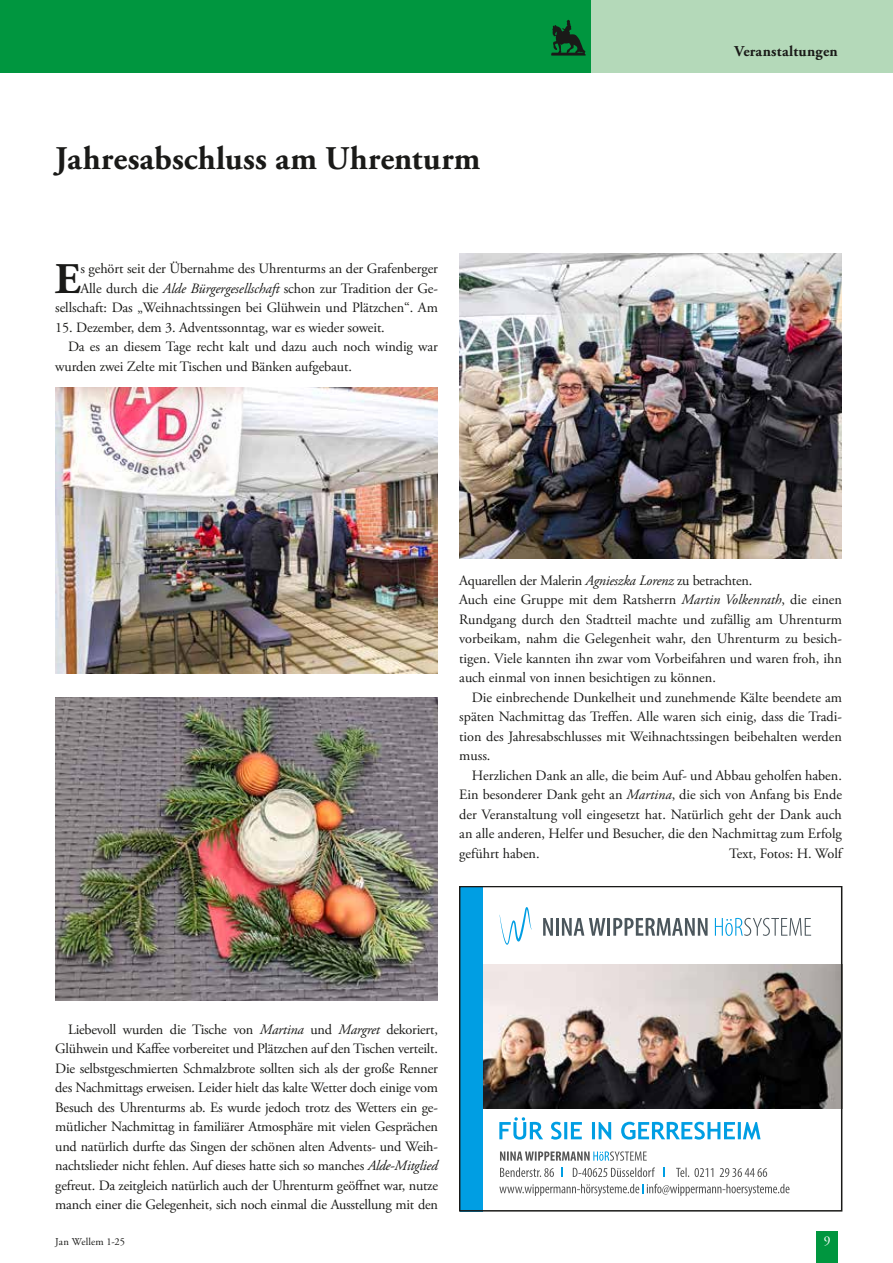
<style>
.page{position:relative;width:893px;height:1263px;background:#fff}
.page>*{position:absolute;margin:0;border:0;box-sizing:border-box;transform-origin:0 0}
.t1{font:700 43.65px "Adobe Garamond Pro";color:#1a1a18}
.t2{font:700 33px "Adobe Garamond Pro";letter-spacing:.005em;color:#1a1a18}
.t3{font:700 15px "Adobe Garamond Pro";letter-spacing:.015em;color:#1a1a18}
.t4{font:14.25px/19.5px "Adobe Garamond Pro";letter-spacing:-.005em;color:#1a1a18;text-align:justify}
.t5{font:13.5px "Adobe Garamond Pro";color:#fff}
.t6{font:10.5px "Adobe Garamond Pro";letter-spacing:.01em;color:#1a1a18}
.s1{font-style:italic}
</style>
<div class="page">
<div style="left:0;top:0;width:591px;height:72px;background:#00963f"></div>
<div style="left:591px;top:0;width:302px;height:72px;background:#b4d9b9"></div>
<svg style="left:551px;top:20px;width:35px;height:36px"></svg>
<div style="left:816px;top:1231px;width:22px;height:32px;background:#00963f"></div>
<img style="left:55px;top:387px;width:383px;height:287px">
<img style="left:459px;top:253px;width:383px;height:305px">
<img style="left:55px;top:697px;width:383px;height:303px">
<img style="left:482px;top:965px;width:357px;height:144px">
<svg style="left:543px;top:918px;width:10px;height:18px"></svg>
<hr style="left:556px;top:918px;width:3px;height:18px;background:#4b565c">
<svg style="left:562px;top:918px;width:43px;height:18px"></svg>
<hr style="left:607px;top:918px;width:3px;height:18px;background:#4b565c">
<svg style="left:613px;top:918px;width:95px;height:18px"></svg>
<svg style="left:715px;top:918px;width:96px;height:18px"></svg>
<svg style="left:500px;top:907px;width:32px;height:38px"></svg>
<svg style="left:499px;top:1117px;width:261px;height:22px"></svg>
<svg style="left:499px;top:1184px;width:290px;height:12px"></svg>
<svg style="left:676px;top:1167px;width:91px;height:10px"></svg>
<svg style="left:573px;top:1167px;width:82px;height:10px"></svg>
<svg style="left:561px;top:1168px;width:2px;height:9px"></svg>
<svg style="left:500px;top:1167px;width:54px;height:10px"></svg>
<svg style="left:500px;top:1151px;width:147px;height:10px"></svg>
<div style="left:460px;top:886px;width:22px;height:325px;background:#009ee3"></div>
<div style="left:459px;top:886px;width:383px;height:325px;border:2px solid #1a1a18"></div>
<h2 class="t2" style="left:55px;top:139px;width:427px">Jahresabschluss am Uhrenturm</h2>
<p class="t4" style="left:55px;top:259px;width:384px;text-align:right">s gehört seit der Übernahme des Uhrenturms an der Grafenberger<br>Alle durch die <span class="s1">Alde Bürgergesellschaft</span> schon zur Tradition der Ge&shy;sellschaft: Das „Weihnachtssingen bei Glühwein und Plätzchen“. Am</p>
<p class="t4" style="left:55px;top:318px;width:331px">15. Dezember, dem 3. Adventssonntag, war es wieder soweit.</p>
<p class="t4" style="left:68px;top:337px;width:371px">Da es an diesem Tage recht kalt und dazu auch noch windig war</p>
<p class="t4" style="left:55px;top:357px;width:298px">wurden zwei Zelte mit Tischen und Bänken aufgebaut.</p>
<h1 class="t1" style="left:55px;top:253px;width:27px">E</h1>
<p class="t3" style="left:735px;top:42px;width:105px">Veranstaltungen</p>
<p class="t4" style="left:459px;top:571px;width:384px;text-align:left">Aquarellen der Malerin <span class="s1">Agnieszka Lorenz</span> zu betrachten.<br>Auch eine Gruppe mit dem Ratsherrn <span class="s1">Martin Volkenrath</span>, die einen Rundgang durch den Stadtteil machte und zufällig am Uhrenturm vorbeikam, nahm die Gelegenheit wahr, den Uhrenturm zu besich&shy;tigen. Viele kannten ihn zwar vom Vorbeifahren und waren froh, ihn auch einmal von innen besichtigen zu können.</p>
<p class="t4" style="left:459px;top:688px;width:384px;text-indent:13px">Die einbrechende Dunkelheit und zunehmende Kälte beendete am späten Nachmittag das Treffen. Alle waren sich einig, dass die Tradi&shy;tion des Jahresabschlusses mit Weihnachtssingen beibehalten werden muss.</p>
<p class="t4" style="left:459px;top:766px;width:384px;text-indent:13px">Herzlichen Dank an alle, die beim Auf- und Abbau geholfen haben.<br>Ein besonderer Dank geht an <span class="s1">Martina</span>, die sich von Anfang bis Ende der Veranstaltung voll eingesetzt hat. Natürlich geht der Dank auch an alle anderen, Helfer und Besucher, die den Nachmittag zum Erfolg geführt haben.</p>
<p class="t4" style="left:729px;top:844px;width:114px">Text, Fotos: H. Wolf</p>
<p class="t4" style="left:55px;top:1020px;width:384px;text-indent:13px">Liebevoll wurden die Tische von <span class="s1">Martina</span> und <span class="s1">Margret</span> dekoriert, Glühwein und Kaffee vorbereitet und Plätzchen auf den Tischen verteilt.<br>Die selbstgeschmierten Schmalzbrote sollten sich als der große Renner des Nachmittags erweisen. Leider hielt das kalte Wetter doch einige vom Besuch des Uhrenturms ab. Es wurde jedoch trotz des Wetters ein ge&shy;mütlicher Nachmittag in familiärer Atmosphäre mit vielen Gesprächen und natürlich durfte das Singen der schönen alten Advents- und Weih&shy;nachtslieder nicht fehlen. Auf dieses hatte sich so manches <span class="s1">Alde-Mitglied </span>gefreut. Da zeitgleich natürlich auch der Uhrenturm geöffnet war, nutze manch einer die Gelegenheit, sich noch einmal die Ausstellung mit den</p>
<p class="t6" style="left:55px;top:1235px;width:71px">Jan Wellem 1-25</p>
<p class="t5" style="left:824px;top:1233px;width:8px">9</p>
</div>
